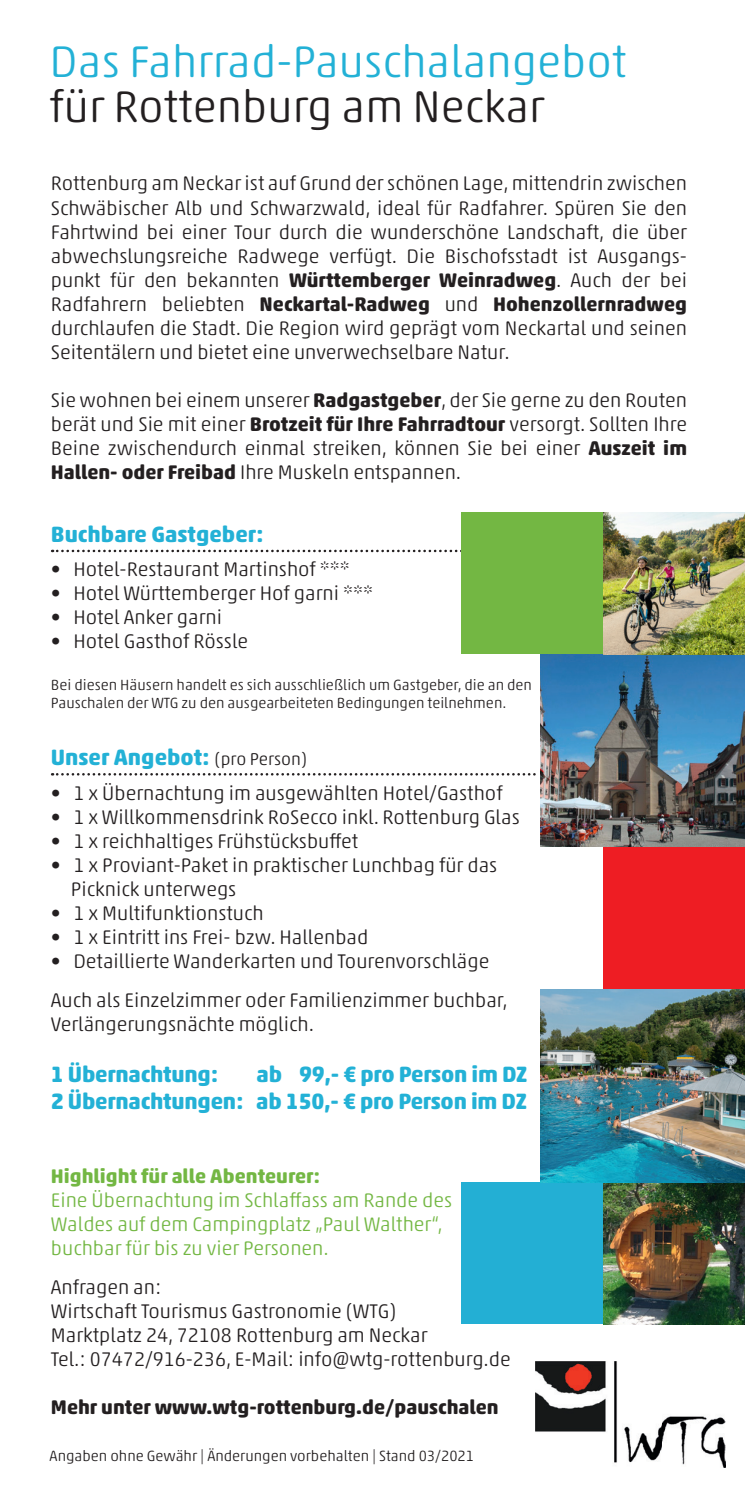
<style>
.page{position:relative;width:745px;height:1489px;background:#fff}
.page>*{position:absolute;margin:0;border:0;box-sizing:border-box;transform-origin:0 0}
.t1{font:300 45px "Akko Rounded Pro";color:#23b1d6}
.t2{font:300 45px "Akko Rounded Pro";color:#231f20}
.t3{font:700 22.5px/27px "Akko Rounded Pro";letter-spacing:-.01em;color:#23b1d6;text-align:right}
.t4{font:300 20px/24px "Akko Rounded Pro";color:#231f20}
.t5{font:300 20px/24px "Akko Rounded Pro";color:#73b743}
.t6{font:700 20px "Akko Rounded Pro";color:#231f20}
.t7{font:700 20px "Akko Rounded Pro";color:#73b743}
.t8{font:300 15px/18px "Akko Rounded Pro";color:#231f20}
.s1{font-weight:700}
.s2{font-weight:300;font-size:17.5px;color:#231f20}
</style>
<div class="page">
<img style="left:540px;top:654px;width:204px;height:192px">
<svg style="left:52px;top:773px;width:490px;height:2px"></svg>
<svg style="left:52px;top:549px;width:409px;height:3px"></svg>
<img style="left:535px;top:1361px;width:190px;height:105px">
<div style="left:461px;top:512px;width:141px;height:142px;background:#73b743"></div>
<div style="left:602px;top:847px;width:142px;height:142px;background:#ee1d23"></div>
<div style="left:461px;top:1182px;width:141px;height:141px;background:#23afd4"></div>
<img style="left:602px;top:1182px;width:142px;height:141px">
<img style="left:602px;top:512px;width:142px;height:142px">
<img style="left:540px;top:989px;width:204px;height:193px">
<h1 class="t1" style="left:50px;top:35px;width:578px">Das Fahrrad-Pauschalangebot</h1>
<h1 class="t2" style="left:50px;top:80px;width:496px">für Rottenburg am Neckar</h1>
<p class="t4" style="left:51px;top:171px;width:637px;text-align:justify">Rottenburg am Neckar ist auf Grund der schönen Lage, mittendrin zwischen Schwäbischer Alb und Schwarzwald, ideal für Radfahrer. Spüren Sie den Fahrtwind bei einer Tour durch die wunderschöne Landschaft, die über abwechslungsreiche Radwege verfügt. Die Bischofsstadt ist Ausgangs&shy;punkt für den bekannten <span class="s1">Württemberger Weinradweg</span>. Auch der bei Radfahrern beliebten <span class="s1">Neckartal-Radweg</span> und <span class="s1">Hohenzollernradweg </span>durchlaufen die Stadt. Die Region wird geprägt vom Neckartal und seinen Seitentälern und bietet eine unverwechselbare Natur.</p>
<p class="t4" style="left:51px;top:387px;width:637px;text-align:justify">Sie wohnen bei einem unserer <span class="s1">Radgastgeber</span>, der Sie gerne zu den Routen berät und Sie mit einer <span class="s1">Brotzeit für Ihre Fahrradtour</span> versorgt. Sollten Ihre Beine zwischendurch einmal streiken, können Sie bei einer <span class="s1">Auszeit im Hallen- oder Freibad</span> Ihre Muskeln entspannen.</p>
<p class="t3" style="left:51px;top:520px;width:214px">Buchbare Gastgeber:</p>
<p class="t4" style="left:51px;top:557px;width:300px">• Hotel-Restaurant Martinshof ***</p>
<p class="t4" style="left:51px;top:581px;width:323px">• Hotel Württemberger Hof garni ***</p>
<p class="t4" style="left:51px;top:605px;width:173px">• Hotel Anker garni</p>
<p class="t4" style="left:51px;top:629px;width:199px">• Hotel Gasthof Rössle</p>
<p class="t8" style="left:51px;top:676px;width:482px">Bei diesen Häusern handelt es sich ausschließlich um Gastgeber, die an den<br>Pauschalen der WTG zu den ausgearbeiteten Bedingungen teilnehmen.</p>
<p class="t3" style="left:51px;top:743px;width:258px">Unser Angebot: <span class="s2">(pro Person)</span></p>
<p class="t4" style="left:51px;top:780px;width:453px">• 1 x Übernachtung im ausgewählten Hotel/Gasthof</p>
<p class="t4" style="left:51px;top:804px;width:470px">• 1 x Willkommensdrink RoSecco inkl. Rottenburg Glas</p>
<p class="t4" style="left:51px;top:828px;width:309px">• 1 x reichhaltiges Frühstücksbuffet</p>
<p class="t4" style="left:71px;top:852px;width:427px;text-indent:-20px">• 1 x Proviant-Paket in praktischer Lunchbag für das<br>Picknick unterwegs</p>
<p class="t4" style="left:51px;top:900px;width:214px">• 1 x Multifunktionstuch</p>
<p class="t4" style="left:51px;top:924px;width:319px">• 1 x Eintritt ins Frei- bzw. Hallenbad</p>
<p class="t4" style="left:51px;top:941px;width:458px;line-height:39px">• Detaillierte Wanderkarten und Tourenvorschläge<br>Auch als Einzelzimmer oder Familienzimmer buchbar,</p>
<p class="t4" style="left:51px;top:1011px;width:264px">Verlängerungsnächte möglich.</p>
<p class="t3" style="left:51px;top:1060px;width:169px">1 Übernachtung:</p>
<p class="t3" style="left:51px;top:1060px;width:478px">ab 99,- € pro Person im DZ<br>2 Übernachtungen: ab 150,- € pro Person im DZ</p>
<p class="t7" style="left:51px;top:1163px;width:271px">Highlight für alle Abenteurer:</p>
<p class="t5" style="left:51px;top:1188px;width:402px">Eine Übernachtung im Schlaffass am Rande des<br>Waldes auf dem Campingplatz „Paul Walther“, buchbar für bis zu vier Personen.</p>
<p class="t4" style="left:51px;top:1275px;width:461px">Anfragen an:<br>Wirtschaft Tourismus Gastronomie (WTG)<br>Marktplatz 24, 72108 Rottenburg am Neckar<br>Tel.: 07472/916-236, E-Mail: info@wtg-rottenburg.de</p>
<p class="t6" style="left:51px;top:1394px;width:449px">Mehr unter www.wtg-rottenburg.de/pauschalen</p>
<p class="t8" style="left:50px;top:1446px;width:425px">Angaben ohne Gewähr | Änderungen vorbehalten | Stand 03/2021</p>
</div>
